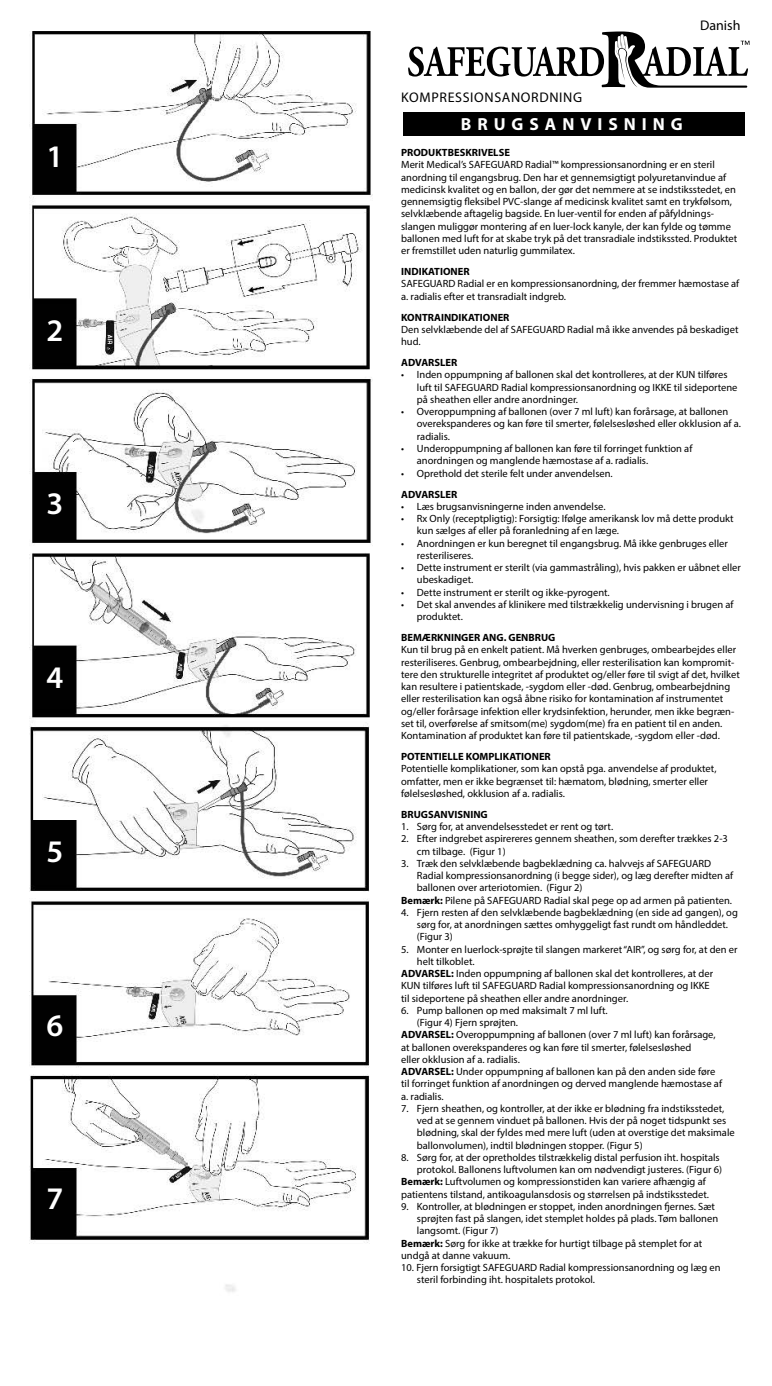
<style>
.page{position:relative;width:772px;height:1386px;background:#fff}
.page>*{position:absolute;margin:0;border:0;box-sizing:border-box;transform-origin:0 0}
.t1{font:600 31.5px "Myriad Pro";color:#fff}
.t2{font:700 17.5px "Myriad Pro";letter-spacing:.34em;color:#fff}
.t3{font:14px "Myriad Pro";letter-spacing:.045em;color:#000}
.t4{font:10.5px/12.2px "Myriad Pro";color:#000}
.t5{font:700 10.5px "Myriad Pro";color:#000}
.s1{font-weight:700}
</style>
<div class="page">
<div style="left:403px;top:113px;width:341px;height:23px;background:#000"></div>
<svg style="left:408px;top:32px;width:341px;height:56px"></svg>
<img style="left:30px;top:31px;width:342px;height:1261px">
<h1 class="t1" style="left:46px;top:136px;width:18px">1</h1>
<h1 class="t1" style="left:46px;top:310px;width:18px">2</h1>
<h1 class="t1" style="left:46px;top:484px;width:18px">3</h1>
<h1 class="t1" style="left:46px;top:554px;width:18px">3</h1>
<h1 class="t1" style="left:46px;top:657px;width:18px">4</h1>
<h1 class="t1" style="left:46px;top:831px;width:18px">5</h1>
<h1 class="t1" style="left:46px;top:1005px;width:18px">6</h1>
<h1 class="t1" style="left:46px;top:1179px;width:18px">7</h1>
<h3 class="t3" style="left:700px;top:17px;width:42px">Danish</h3>
<h3 class="t3" style="left:401px;top:89px;width:182px">KOMPRESSIONSANORDNING</h3>
<h2 class="t2" style="left:461px;top:113px;width:223px">BRUGSANVISNING</h2>
<p class="t5" style="left:401px;top:146px;width:110px">PRODUKTBESKRIVELSE</p>
<p class="t4" style="left:401px;top:159px;width:337px">Merit Medical’s SAFEGUARD Radial™ kompressionsanordning er en steril anordning til engangsbrug. Den har et gennemsigtigt polyuretanvindue af medicinsk kvalitet og en ballon, der gør det nemmere at se indstiksstedet, en gennemsigtig fleksibel PVC-slange af medicinsk kvalitet samt en trykfølsom, selvklæbende aftagelig bagside. En luer-ventil for enden af påfyldnings&shy;slangen muliggør montering af en luer-lock kanyle, der kan fylde og tømme ballonen med luft for at skabe tryk på det transradiale indstikssted. Produktet er fremstillet uden naturlig gummilatex.</p>
<p class="t5" style="left:401px;top:265px;width:70px">INDIKATIONER</p>
<p class="t4" style="left:401px;top:278px;width:340px">SAFEGUARD Radial er en kompressionsanordning, der fremmer hæmostase af a. radialis efter et transradialt indgreb.</p>
<p class="t5" style="left:401px;top:310px;width:110px">KONTRAINDIKATIONER</p>
<p class="t4" style="left:401px;top:323px;width:339px">Den selvklæbende del af SAFEGUARD Radial må ikke anvendes på beskadiget hud.</p>
<p class="t5" style="left:401px;top:356px;width:58px">ADVARSLER</p>
<p class="t4" style="left:417px;top:369px;width:322px;text-indent:-16px">• Inden oppumpning af ballonen skal det kontrolleres, at der KUN tilføres luft til SAFEGUARD Radial kompressionsanordning og IKKE til sideportene på sheathen eller andre anordninger.</p>
<p class="t4" style="left:417px;top:405px;width:326px;text-indent:-16px">• Overoppumpning af ballonen (over 7 ml luft) kan forårsage, at ballonen overekspanderes og kan føre til smerter, følelsesløshed eller okklusion af a. radialis.</p>
<p class="t4" style="left:417px;top:442px;width:277px;text-indent:-16px">• Underoppumpning af ballonen kan føre til forringet funktion af anordningen og manglende hæmostase af a. radialis.</p>
<p class="t4" style="left:401px;top:467px;width:213px">• Oprethold det sterile felt under anvendelsen.</p>
<p class="t5" style="left:401px;top:487px;width:58px">ADVARSLER</p>
<p class="t4" style="left:401px;top:500px;width:206px">• Læs brugsanvisningerne inden anvendelse.</p>
<p class="t4" style="left:417px;top:512px;width:318px;text-indent:-16px">• Rx Only (receptpligtig): Forsigtig: Ifølge amerikansk lov må dette produkt kun sælges af eller på foranledning af en læge.</p>
<p class="t4" style="left:417px;top:537px;width:312px;text-indent:-16px">• Anordningen er kun beregnet til engangsbrug. Må ikke genbruges eller resteriliseres.</p>
<p class="t4" style="left:417px;top:561px;width:325px;text-indent:-16px">• Dette instrument er sterilt (via gammastråling), hvis pakken er uåbnet eller ubeskadiget.</p>
<p class="t4" style="left:401px;top:586px;width:210px">• Dette instrument er sterilt og ikke-pyrogent.</p>
<p class="t4" style="left:417px;top:598px;width:318px;text-indent:-16px">• Det skal anvendes af klinikere med tilstrækkelig undervisning i brugen af produktet.</p>
<p class="t5" style="left:401px;top:631px;width:156px">BEMÆRKNINGER ANG. GENBRUG</p>
<p class="t4" style="left:401px;top:643px;width:340px">Kun til brug på en enkelt patient. Må hverken genbruges, ombearbejdes eller resteriliseres. Genbrug, ombearbejdning, eller resterilisation kan kompromit&shy;tere den strukturelle integritet af produktet og/eller føre til svigt af det, hvilket kan resultere i patientskade, -sygdom eller -død. Genbrug, ombearbejdning eller resterilisation kan også åbne risiko for kontamination af instrumentet og/eller forårsage infektion eller krydsinfektion, herunder, men ikke begræn&shy;set til, overførelse af smitsom(me) sygdom(me) fra en patient til en anden.<br>Kontamination af produktet kan føre til patientskade, -sygdom eller -død.</p>
<p class="t5" style="left:401px;top:750px;width:151px">POTENTIELLE KOMPLIKATIONER</p>
<p class="t4" style="left:401px;top:763px;width:317px">Potentielle komplikationer, som kan opstå pga. anvendelse af produktet, omfatter, men er ikke begrænset til: hæmatom, blødning, smerter eller følelsesløshed, okklusion af a. radialis.</p>
<p class="t5" style="left:401px;top:807px;width:88px">BRUGSANVISNING</p>
<p class="t4" style="left:401px;top:820px;width:213px">1. Sørg for, at anvendelsesstedet er rent og tørt.</p>
<p class="t4" style="left:417px;top:833px;width:312px;text-indent:-16px">2. Efter indgrebet aspirereres gennem sheathen, som derefter trækkes 2-3 cm tilbage. (Figur 1)</p>
<p class="t4" style="left:401px;top:857px;width:311px">3. Træk den selvklæbende bagbeklædning ca. halvvejs af SAFEGUARD</p>
<p class="t4" style="left:417px;top:869px;width:318px">Radial kompressionsanordning (i begge sider), og læg derefter midten af</p>
<p class="t4" style="left:417px;top:882px;width:167px">ballonen over arteriotomien. (Figur 2)</p>
<p class="t4" style="left:401px;top:894px;width:332px"><span class="s1">Bemærk:</span> Pilene på SAFEGUARD Radial skal pege op ad armen på patienten.</p>
<p class="t4" style="left:417px;top:906px;width:322px;text-indent:-16px">4. Fjern resten af den selvklæbende bagbeklædning (en side ad gangen), og sørg for, at anordningen sættes omhyggeligt fast rundt om håndleddet. (Figur 3)</p>
<p class="t4" style="left:401px;top:943px;width:338px">5. Monter en luerlock-sprøjte til slangen markeret “AIR”, og sørg for, at den er</p>
<p class="t4" style="left:417px;top:955px;width:59px">helt tilkoblet.</p>
<p class="t4" style="left:401px;top:967px;width:313px"><span class="s1">ADVARSEL:</span> Inden oppumpning af ballonen skal det kontrolleres, at der</p>
<p class="t4" style="left:401px;top:980px;width:310px">KUN tilføres luft til SAFEGUARD Radial kompressionsanordning og IKKE</p>
<p class="t4" style="left:401px;top:992px;width:228px">til sideportene på sheathen eller andre anordninger.</p>
<p class="t4" style="left:401px;top:1004px;width:208px">6. Pump ballonen op med maksimalt 7 ml luft.</p>
<p class="t4" style="left:417px;top:1016px;width:103px">(Figur 4) Fjern sprøjten.</p>
<p class="t4" style="left:401px;top:1029px;width:316px"><span class="s1">ADVARSEL:</span> Overoppumpning af ballonen (over 7 ml luft) kan forårsage,</p>
<p class="t4" style="left:401px;top:1041px;width:292px">at ballonen overekspanderes og kan føre til smerter, følelsesløshed</p>
<p class="t4" style="left:401px;top:1053px;width:120px">eller okklusion af a. radialis.</p>
<p class="t4" style="left:401px;top:1065px;width:316px"><span class="s1">ADVARSEL:</span> Under oppumpning af ballonen kan på den anden side føre</p>
<p class="t4" style="left:401px;top:1078px;width:322px">til forringet funktion af anordningen og derved manglende hæmostase af</p>
<p class="t4" style="left:401px;top:1090px;width:44px">a. radialis.</p>
<p class="t4" style="left:417px;top:1102px;width:319px;text-indent:-16px">7. Fjern sheathen, og kontroller, at der ikke er blødning fra indstiksstedet, ved at se gennem vinduet på ballonen. Hvis der på noget tidspunkt ses blødning, skal der fyldes med mere luft (uden at overstige det maksimale ballonvolumen), indtil blødningen stopper. (Figur 5)</p>
<p class="t4" style="left:401px;top:1151px;width:320px">8. Sørg for, at der opretholdes tilstrækkelig distal perfusion iht. hospitals</p>
<p class="t4" style="left:417px;top:1163px;width:307px">protokol. Ballonens luftvolumen kan om nødvendigt justeres. (Figur 6)</p>
<p class="t4" style="left:401px;top:1176px;width:306px"><span class="s1">Bemærk:</span> Luftvolumen og kompressionstiden kan variere afhængig af</p>
<p class="t4" style="left:401px;top:1188px;width:309px">patientens tilstand, antikoagulansdosis og størrelsen på indstiksstedet.</p>
<p class="t4" style="left:401px;top:1200px;width:315px">9. Kontroller, at blødningen er stoppet, inden anordningen fjernes. Sæt</p>
<p class="t4" style="left:417px;top:1212px;width:303px">sprøjten fast på slangen, idet stemplet holdes på plads. Tøm ballonen</p>
<p class="t4" style="left:417px;top:1225px;width:83px">langsomt. (Figur 7)</p>
<p class="t4" style="left:401px;top:1237px;width:303px"><span class="s1">Bemærk:</span> Sørg for ikke at trække for hurtigt tilbage på stemplet for at</p>
<p class="t4" style="left:401px;top:1249px;width:111px">undgå at danne vakuum.</p>
<p class="t4" style="left:417px;top:1261px;width:305px;text-indent:-16px">10. Fjern forsigtigt SAFEGUARD Radial kompressionsanordning og læg en steril forbinding iht. hospitalets protokol.</p>
</div>
